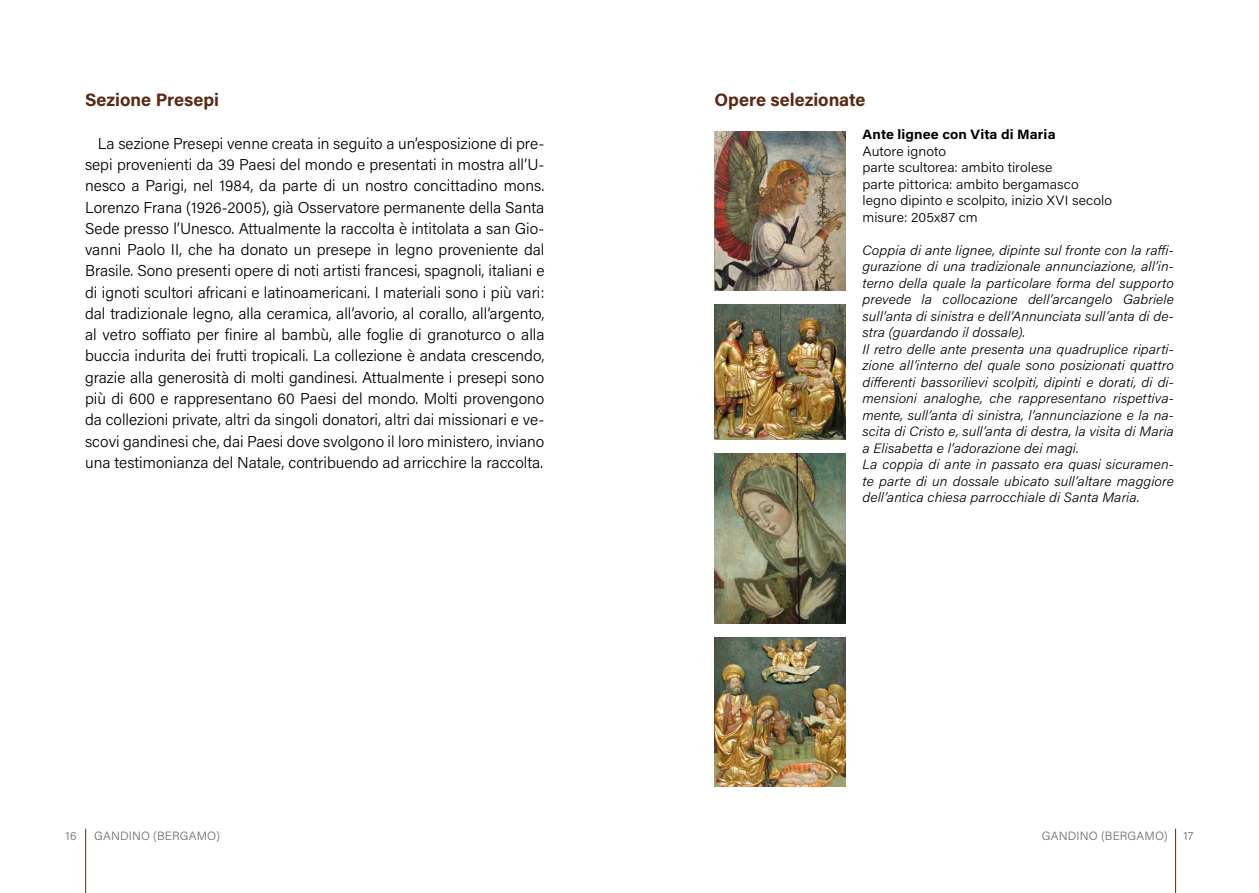
<style>
.page{position:relative;width:1259px;height:893px;background:#fff}
.page>*{position:absolute;margin:0;border:0;box-sizing:border-box;transform-origin:0 0}
.t1{font:700 18px "Acumin Pro";color:#5a2913}
.t2{font:300 15.75px/21.3px "Acumin Pro";color:#000;text-align:justify}
.t3{font:italic 300 13.5px/16.5px "Acumin Pro";letter-spacing:.005em;color:#000;scale:1.05 1}
.t4{font:300 13.5px/16.5px "Acumin Pro";letter-spacing:.005em;color:#000;scale:1.05 1}
.t5{font:700 13.5px "Acumin Pro";letter-spacing:.01em;color:#000;scale:1.05 1}
.t6{font:300 12px "Acumin Pro";letter-spacing:.015em;color:#706f6f}
</style>
<div class="page">
<hr style="left:85px;top:829px;width:1px;height:64px;background:#5a2913">
<hr style="left:1175px;top:829px;width:1px;height:64px;background:#5a2913">
<img style="left:714px;top:132px;width:131px;height:159px">
<img style="left:714px;top:454px;width:131px;height:170px">
<img style="left:714px;top:638px;width:131px;height:149px">
<img style="left:714px;top:305px;width:131px;height:134px">
<p class="t1" style="left:85px;top:87px;width:136px">Sezione Presepi</p>
<p class="t2" style="left:85px;top:132px;width:461px;text-indent:13px">La sezione Presepi venne creata in seguito a un’esposizione di pre&shy;sepi provenienti da 39 Paesi del mondo e presentati in mostra all’U&shy;nesco a Parigi, nel 1984, da parte di un nostro concittadino mons.<br>Lorenzo Frana (1926-2005), già Osservatore permanente della Santa Sede presso l’Unesco. Attualmente la raccolta è intitolata a san Gio&shy;vanni Paolo II, che ha donato un presepe in legno proveniente dal Brasile. Sono presenti opere di noti artisti francesi, spagnoli, italiani e di ignoti scultori africani e latinoamericani. I materiali sono i più vari: dal tradizionale legno, alla ceramica, all’avorio, al corallo, all’argento, al vetro soffiato per finire al bambù, alle foglie di granoturco o alla buccia indurita dei frutti tropicali. La collezione è andata crescendo, grazie alla generosità di molti gandinesi. Attualmente i presepi sono più di 600 e rappresentano 60 Paesi del mondo. Molti provengono da collezioni private, altri da singoli donatori, altri dai missionari e ve&shy;scovi gandinesi che, dai Paesi dove svolgono il loro ministero, inviano una testimonianza del Natale, contribuendo ad arricchire la raccolta.</p>
<p class="t1" style="left:714px;top:87px;width:152px">Opere selezionate</p>
<p class="t5" style="left:862px;top:125px;width:185px">Ante lignee con Vita di Maria</p>
<p class="t4" style="left:862px;top:142px;width:239px">Autore ignoto<br>parte scultorea: ambito tirolese<br>parte pittorica: ambito bergamasco legno dipinto e scolpito, inizio XVI secolo misure: 205x87 cm</p>
<p class="t3" style="left:862px;top:241px;width:298px">Coppia di ante lignee, dipinte sul fronte con la raffi&shy;gurazione di una tradizionale annunciazione, all’in&shy;terno della quale la particolare forma del supporto prevede la collocazione dell’arcangelo Gabriele sull’anta di sinistra e dell’Annunciata sull’anta di de&shy;stra (guardando il dossale).<br>Il retro delle ante presenta una quadruplice riparti&shy;zione all’interno del quale sono posizionati quattro differenti bassorilievi scolpiti, dipinti e dorati, di di&shy;mensioni analoghe, che rappresentano rispettiva&shy;mente, sull’anta di sinistra, l’annunciazione e la na&shy;scita di Cristo e, sull’anta di destra, la visita di Maria a Elisabetta e l’adorazione dei magi.<br>La coppia di ante in passato era quasi sicuramen&shy;te parte di un dossale ubicato sull’altare maggiore dell’antica chiesa parrocchiale di Santa Maria.</p>
<p class="t6" style="left:66px;top:827px;width:12px">16</p>
<p class="t6" style="left:94px;top:827px;width:127px">GANDINO (BERGAMO)</p>
<p class="t6" style="left:1042px;top:827px;width:127px">GANDINO (BERGAMO)</p>
<p class="t6" style="left:1183px;top:827px;width:11px">17</p>
</div>
